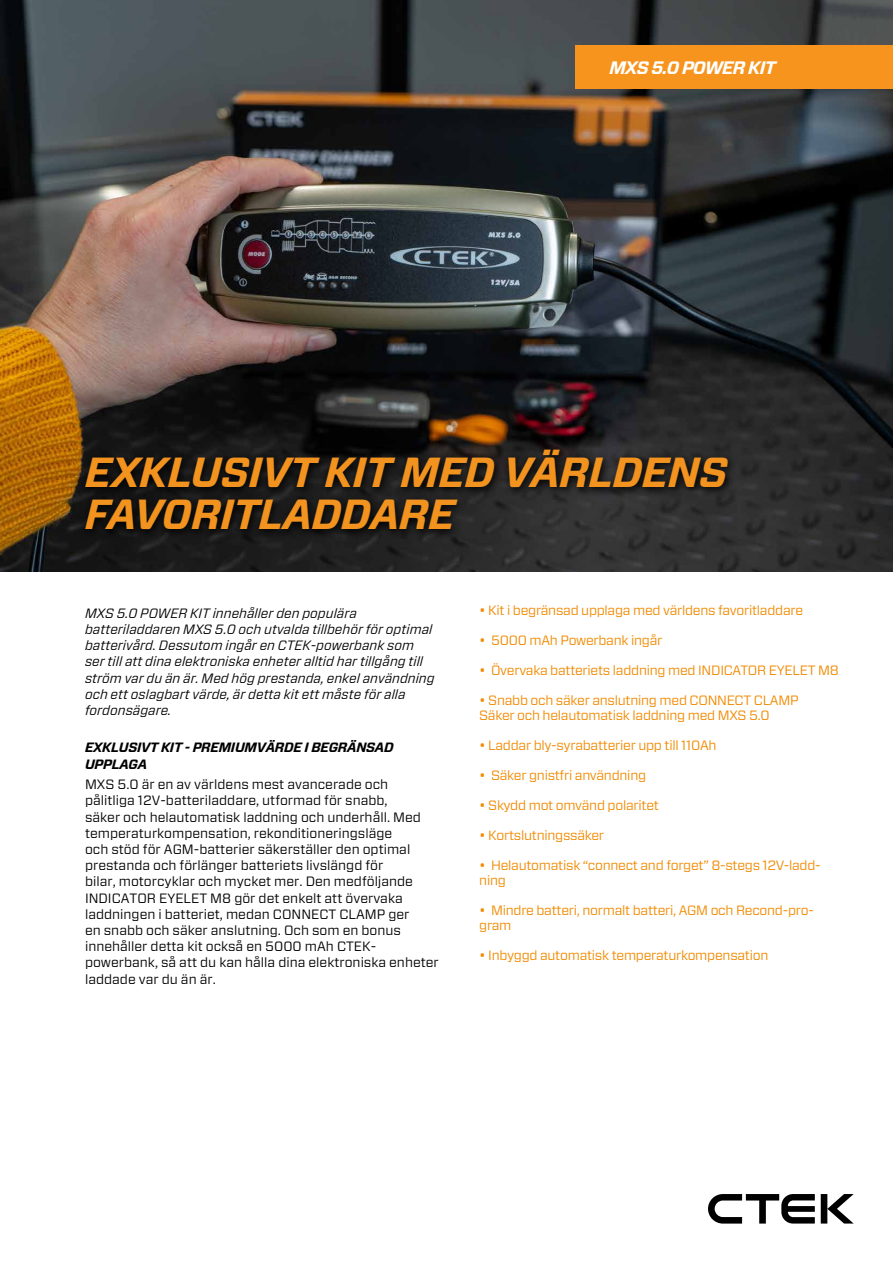
<style>
.page{position:relative;width:893px;height:1263px;background:#fff}
.page>*{position:absolute;margin:0;border:0;box-sizing:border-box;transform-origin:0 0}
.t1{font:italic 700 42px/42px "Forza";letter-spacing:-.01em;color:#f29320}
.t2{font:italic 700 18px "Forza";letter-spacing:-.04em;color:#fff}
.t3{font:13.5px/16.2px "Forza";color:#000}
.t4{font:13.5px/15px "Forza";letter-spacing:-.02em;color:#f18a00}
.t5{font:italic 13.5px/16.2px "Forza";color:#000}
.t6{font:italic 700 13.5px/16.2px "Forza";letter-spacing:-.02em;color:#000}
</style>
<div class="page">
<img style="left:0;top:0;width:893px;height:572px">
<div style="left:575px;top:45px;width:318px;height:44px;background:#f7941e"></div>
<svg style="left:821px;top:1194px;width:33px;height:29px"></svg>
<svg style="left:708px;top:1194px;width:107px;height:29px"></svg>
<svg style="left:79px;top:444px;width:658px;height:95px;background:#1b1b1b"></svg>
<h2 class="t2" style="left:609px;top:56px;width:168px">MXS 5.0 POWER KIT</h2>
<h1 class="t1" style="left:85px;top:452px;width:644px">EXKLUSIVT KIT MED VÄRLDENS<br>FAVORITLADDARE</h1>
<p class="t5" style="left:85px;top:605px;width:351px">MXS 5.0 POWER KIT innehåller den populära batteriladdaren MXS 5.0 och utvalda tillbehör för optimal batterivård. Dessutom ingår en CTEK-powerbank som ser till att dina elektroniska enheter alltid har tillgång till ström var du än är. Med hög prestanda, enkel användning och ett oslagbart värde, är detta kit ett måste för alla fordonsägare.</p>
<p class="t6" style="left:85px;top:740px;width:310px">EXKLUSIVT KIT - PREMIUMVÄRDE I BEGRÄNSAD<br>UPPLAGA</p>
<p class="t3" style="left:85px;top:776px;width:355px">MXS 5.0 är en av världens mest avancerade och pålitliga 12V-batteriladdare, utformad för snabb,<br>säker och helautomatisk laddning och underhåll. Med temperaturkompensation, rekonditioneringsläge<br>och stöd för AGM-batterier säkerställer den optimal prestanda och förlänger batteriets livslängd för<br>bilar, motorcyklar och mycket mer. Den medföljande INDICATOR EYELET M8 gör det enkelt att övervaka laddningen i batteriet, medan CONNECT CLAMP ger<br>en snabb och säker anslutning. Och som en bonus innehåller detta kit också en 5000 mAh CTEK&shy;powerbank, så att du kan hålla dina elektroniska enheter laddade var du än är.</p>
<p class="t4" style="left:479px;top:603px;width:325px">• Kit i begränsad upplaga med världens favoritladdare</p>
<p class="t4" style="left:479px;top:633px;width:185px">• 5000 mAh Powerbank ingår</p>
<p class="t4" style="left:479px;top:663px;width:361px">• Övervaka batteriets laddning med INDICATOR EYELET M8</p>
<p class="t4" style="left:479px;top:693px;width:321px">• Snabb och säker anslutning med CONNECT CLAMP<br>Säker och helautomatisk laddning med MXS 5.0</p>
<p class="t4" style="left:479px;top:738px;width:239px">• Laddar bly-syrabatterier upp till 110Ah</p>
<p class="t4" style="left:479px;top:768px;width:168px">• Säker gnistfri användning</p>
<p class="t4" style="left:479px;top:798px;width:181px">• Skydd mot omvänd polaritet</p>
<p class="t4" style="left:479px;top:828px;width:126px">• Kortslutningssäker</p>
<p class="t4" style="left:479px;top:858px;width:343px">• Helautomatisk “connect and forget” 8-stegs 12V-ladd&shy;ning</p>
<p class="t4" style="left:479px;top:903px;width:336px">• Mindre batteri, normalt batteri, AGM och Recond-pro&shy;gram</p>
<p class="t4" style="left:479px;top:948px;width:291px">• Inbyggd automatisk temperaturkompensation</p>
</div>
